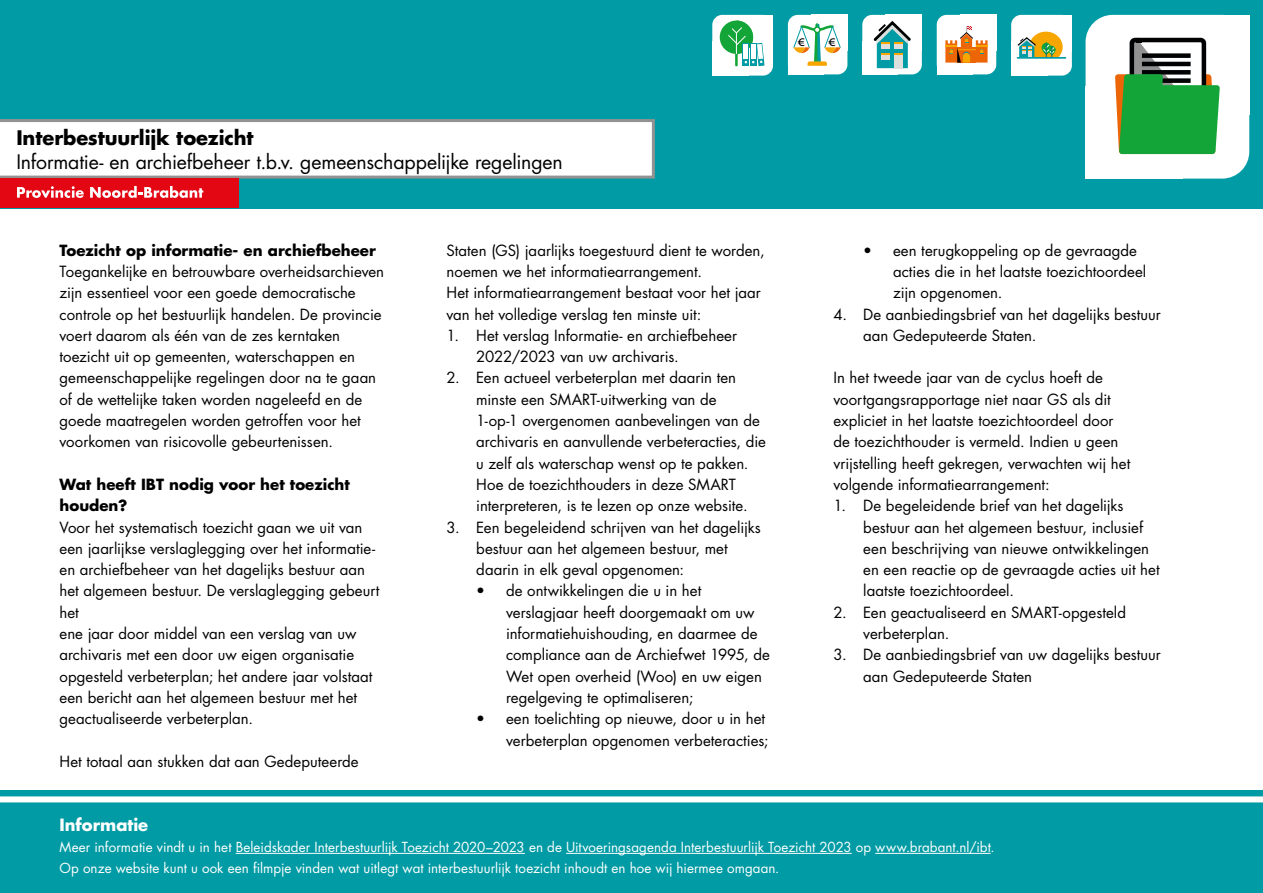
<style>
.page{position:relative;width:1263px;height:893px;background:#fff}
.page>*{position:absolute;margin:0;border:0;box-sizing:border-box;transform-origin:0 0}
.t1{font:19.5px "Futura Std";letter-spacing:-.005em;color:#000}
.t2{font:700 19.5px "Futura Std";letter-spacing:-.005em;color:#000}
.t3{font:700 16.5px "Futura Std";color:#fff}
.t4{font:15px/21.3px "Futura Std";color:#000}
.t5{font:700 15px/21.3px "Futura Std";color:#000}
.t6{font:13.5px/21.3px "Futura Std";letter-spacing:.005em;color:#fff}
</style>
<div class="page">
<div style="left:0;top:0;width:1263px;height:208px;background:#009ba4"></div>
<div style="left:712px;top:15px;width:61px;height:61px;background:#fff;border-radius:10px"></div>
<div style="left:712px;top:41px;width:36px;height:35px;background:#fff"></div>
<div style="left:736px;top:15px;width:37px;height:37px;background:#fff"></div>
<div style="left:720px;top:21px;width:33px;height:33px;background:#13a538;border-radius:50%"></div>
<svg style="left:727px;top:21px;width:37px;height:45px"></svg>
<div style="left:788px;top:15px;width:59px;height:59px;background:#fff;border-radius:10px"></div>
<div style="left:788px;top:41px;width:35px;height:33px;background:#fff"></div>
<div style="left:811px;top:15px;width:36px;height:36px;background:#fff"></div>
<div style="left:862px;top:15px;width:60px;height:59px;background:#fff;border-radius:10px"></div>
<div style="left:862px;top:41px;width:36px;height:33px;background:#fff"></div>
<div style="left:886px;top:15px;width:36px;height:36px;background:#fff"></div>
<svg style="left:874px;top:21px;width:37px;height:47px"></svg>
<div style="left:937px;top:15px;width:59px;height:59px;background:#fff;border-radius:10px"></div>
<div style="left:937px;top:41px;width:35px;height:33px;background:#fff"></div>
<div style="left:960px;top:15px;width:36px;height:36px;background:#fff"></div>
<svg style="left:945px;top:26px;width:42px;height:37px"></svg>
<div style="left:1085px;top:15px;width:164px;height:164px;background:#fff;border-radius:27px"></div>
<div style="left:1085px;top:86px;width:98px;height:93px;background:#fff"></div>
<div style="left:1150px;top:15px;width:99px;height:99px;background:#fff"></div>
<svg style="left:1115px;top:37px;width:105px;height:117px"></svg>
<div style="left:1011px;top:15px;width:61px;height:61px;background:#fff;border-radius:10px"></div>
<div style="left:1011px;top:41px;width:36px;height:35px;background:#fff"></div>
<div style="left:1035px;top:15px;width:37px;height:37px;background:#fff"></div>
<hr style="left:1017px;top:57px;width:49px;height:2px;background:#009ba4">
<svg style="left:1018px;top:32px;width:45px;height:25px"></svg>
<div style="left:0;top:790px;width:1263px;height:103px;background:#009ba4"></div>
<div style="left:0;top:796px;width:1263px;height:6px;background:#fff"></div>
<svg style="left:0;top:119px;width:655px;height:60px"></svg>
<div style="left:0;top:179px;width:238px;height:29px;background:#e30613"></div>
<svg style="left:17px;top:186px;width:67px;height:12px"></svg>
<svg style="left:90px;top:186px;width:113px;height:12px"></svg>
<hr style="left:236px;top:853px;width:289px;height:1px;background:#fff">
<hr style="left:566px;top:853px;width:286px;height:1px;background:#fff">
<hr style="left:875px;top:853px;width:115px;height:1px;background:#fff">
<svg style="left:793px;top:23px;width:48px;height:43px"></svg>
<h1 class="t2" style="left:16px;top:125px;width:239px">Interbestuurlijk toezicht</h1>
<h1 class="t1" style="left:16px;top:149px;width:548px">Informatie- en archiefbeheer t.b.v. gemeenschappelijke regelingen</h1>
<p class="t5" style="left:60px;top:239px;width:318px">Toezicht op informatie- en archiefbeheer</p>
<p class="t4" style="left:60px;top:261px;width:326px">Toegankelijke en betrouwbare overheidsarchieven zijn essentieel voor een goede democratische controle op het bestuurlijk handelen. De provincie voert daarom als één van de zes kerntaken toezicht uit op gemeenten, waterschappen en gemeenschappelijke regelingen door na te gaan of de wettelijke taken worden nageleefd en de goede maatregelen worden getroffen voor het voorkomen van risicovolle gebeurtenissen.</p>
<p class="t5" style="left:60px;top:473px;width:292px">Wat heeft IBT nodig voor het toezicht houden?</p>
<p class="t4" style="left:60px;top:516px;width:321px">Voor het systematisch toezicht gaan we uit van een jaarlijkse verslaglegging over het informatie&shy;en archiefbeheer van het dagelijks bestuur aan het algemeen bestuur. De verslaglegging gebeurt het<br>ene jaar door middel van een verslag van uw archivaris met een door uw eigen organisatie opgesteld verbeterplan; het andere jaar volstaat een bericht aan het algemeen bestuur met het geactualiseerde verbeterplan.</p>
<p class="t4" style="left:60px;top:751px;width:301px">Het totaal aan stukken dat aan Gedeputeerde</p>
<p class="t4" style="left:446px;top:240px;width:320px">Staten (GS) jaarlijks toegestuurd dient te worden, noemen we het informatiearrangement.<br>Het informatiearrangement bestaat voor het jaar van het volledige verslag ten minste uit:</p>
<p class="t4" style="left:476px;top:325px;width:262px;text-indent:-30px">1. Het verslag Informatie- en archiefbeheer<br>2022/2023 van uw archivaris.</p>
<p class="t4" style="left:476px;top:367px;width:291px;text-indent:-30px">2. Een actueel verbeterplan met daarin ten minste een SMART-uitwerking van de<br>1-op-1 overgenomen aanbevelingen van de archivaris en aanvullende verbeteracties, die u zelf als waterschap wenst op te pakken.<br>Hoe de toezichthouders in deze SMART interpreteren, is te lezen op onze website.</p>
<p class="t4" style="left:476px;top:516px;width:286px;text-indent:-30px">3. Een begeleidend schrijven van het dagelijks bestuur aan het algemeen bestuur, met daarin in elk geval opgenomen:</p>
<p class="t4" style="left:506px;top:580px;width:265px;text-indent:-30px">• de ontwikkelingen die u in het verslagjaar heeft doorgemaakt om uw informatiehuishouding, en daarmee de compliance aan de Archiefwet 1995, de Wet open overheid (Woo) en uw eigen regelgeving te optimaliseren;</p>
<p class="t4" style="left:476px;top:708px;width:294px;text-align:right">• een toelichting op nieuwe, door u in het verbeterplan opgenomen verbeteracties;</p>
<p class="t4" style="left:893px;top:240px;width:255px;text-indent:-30px">• een terugkoppeling op de gevraagde acties die in het laatste toezichtoordeel zijn opgenomen.</p>
<p class="t4" style="left:863px;top:303px;width:299px;text-indent:-30px">4. De aanbiedingsbrief van het dagelijks bestuur aan Gedeputeerde Staten.</p>
<p class="t4" style="left:833px;top:367px;width:298px">In het tweede jaar van de cyclus hoeft de voortgangsrapportage niet naar GS als dit expliciet in het laatste toezichtoordeel door de toezichthouder is vermeld. Indien u geen vrijstelling heeft gekregen, verwachten wij het volgende informatiearrangement:</p>
<p class="t4" style="left:863px;top:495px;width:298px;text-indent:-30px">1. De begeleidende brief van het dagelijks bestuur aan het algemeen bestuur, inclusief een beschrijving van nieuwe ontwikkelingen en een reactie op de gevraagde acties uit het laatste toezichtoordeel.</p>
<p class="t4" style="left:863px;top:602px;width:264px;text-indent:-30px">2. Een geactualiseerd en SMART-opgesteld verbeterplan.</p>
<p class="t4" style="left:863px;top:644px;width:299px;text-indent:-30px">3. De aanbiedingsbrief van uw dagelijks bestuur aan Gedeputeerde Staten</p>
<p class="t3" style="left:60px;top:813px;width:90px">Informatie</p>
<p class="t6" style="left:60px;top:836px;width:937px">Meer informatie vindt u in het Beleidskader Interbestuurlijk Toezicht 2020–2023 en de Uitvoeringsagenda Interbestuurlijk Toezicht 2023 op www.brabant.nl/ibt.<br>Op onze website kunt u ook een filmpje vinden wat uitlegt wat interbestuurlijk toezicht inhoudt en hoe wij hiermee omgaan.</p>
</div>
